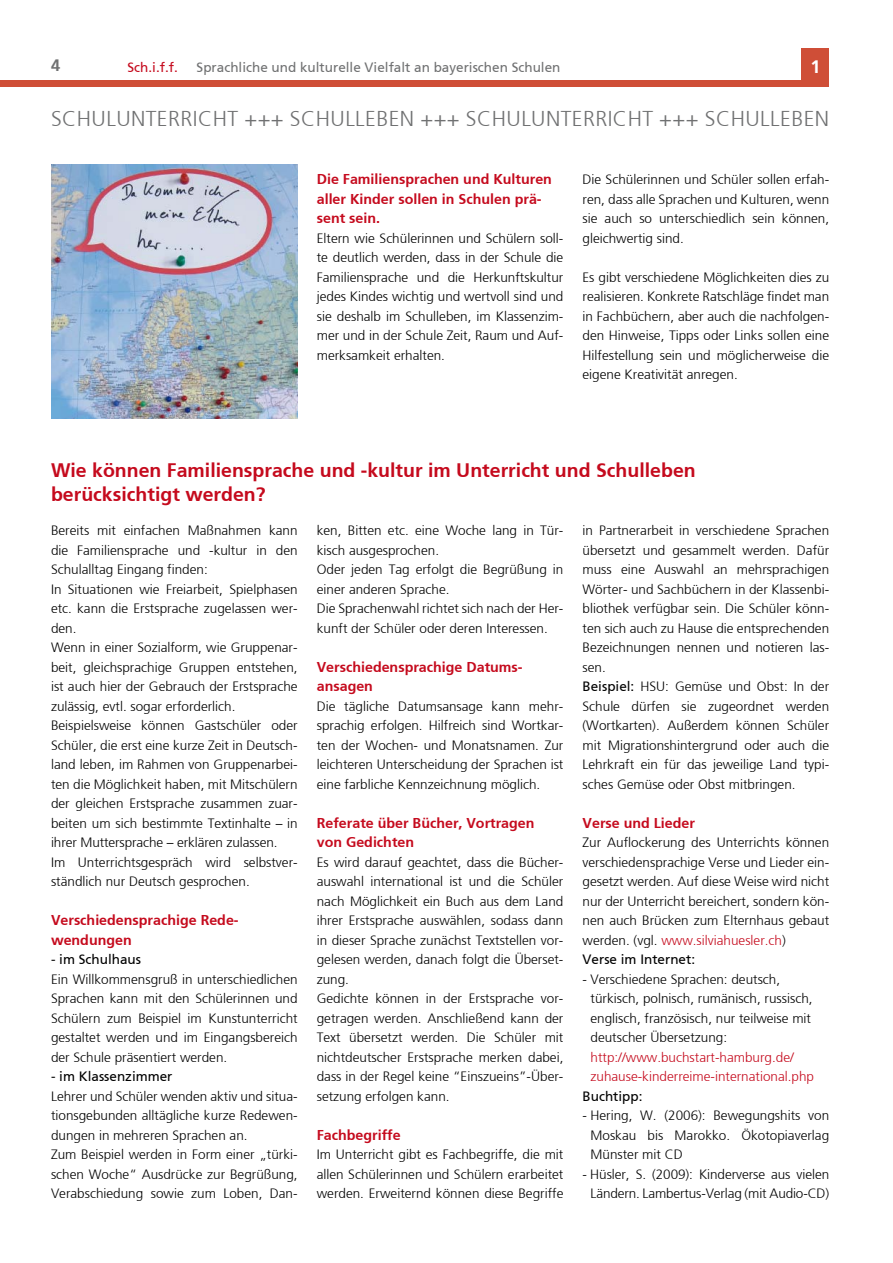
<style>
.page{position:relative;width:893px;height:1263px;background:#fff}
.page>*{position:absolute;margin:0;border:0;box-sizing:border-box;transform-origin:0 0}
.t1{font:300 21.45px "Frutiger";letter-spacing:.02em;color:#707172}
.t2{font:700 19.5px/24px "Frutiger";color:#c50a1d}
.t3{font:700 18px "Frutiger";color:#fff}
.t4{font:700 16.5px "Frutiger";color:#707172}
.t5{font:700 14.25px/19.5px "Frutiger";color:#c50a1d}
.t6{font:300 13.5px/19.5px "Frutiger";color:#000;text-align:justify}
.t7{font:300 13.5px/19.5px "Frutiger";color:#c50a1d}
.t8{font:13.5px "Frutiger Roman";color:#000}
.t9{font:13.5px "Frutiger Roman";color:#707172}
.t10{font:13.5px "Frutiger Roman";color:#c50a1d}
.s1{font-family:"Frutiger Roman";font-weight:400}
.s2{color:#c50a1d}
</style>
<div class="page">
<div style="left:0;top:80px;width:829px;height:7px;background:#cf4e37"></div>
<div style="left:801px;top:49px;width:28px;height:38px;background:#cf4e37"></div>
<img style="left:51px;top:165px;width:247px;height:253px">
<p class="t4" style="left:51px;top:55px;width:11px">4</p>
<p class="t10" style="left:128px;top:60px;width:52px">Sch.i.f.f.</p>
<p class="t9" style="left:197px;top:60px;width:365px">Sprachliche und kulturelle Vielfalt an bayerischen Schulen</p>
<h3 class="t3" style="left:810px;top:57px;width:12px">1</h3>
<h1 class="t1" style="left:51px;top:106px;width:780px">SCHULUNTERRICHT +++ SCHULLEBEN +++ SCHULUNTERRICHT +++ SCHULLEBEN</h1>
<p class="t5" style="left:317px;top:170px;width:237px">Die Familiensprachen und -Kulturen aller Kinder sollen in Schulen prä&shy;sent sein.</p>
<p class="t6" style="left:317px;top:229px;width:248px">Eltern wie Schülerinnen und Schülern soll&shy;te deutlich werden, dass in der Schule die Familiensprache und die Herkunftskultur jedes Kindes wichtig und wertvoll sind und sie deshalb im Schulleben, im Klassenzim&shy;mer und in der Schule Zeit, Raum und Auf&shy;merksamkeit erhalten.</p>
<p class="t6" style="left:583px;top:170px;width:248px">Die Schülerinnen und Schüler sollen erfah&shy;ren, dass alle Sprachen und Kulturen, wenn sie auch so unterschiedlich sein können, gleichwertig sind.</p>
<p class="t6" style="left:583px;top:267px;width:248px">Es gibt verschiedene Möglichkeiten dies zu realisieren. Konkrete Ratschläge findet man in Fachbüchern, aber auch die nachfolgen&shy;den Hinweise, Tipps oder Links sollen eine Hilfestellung sein und möglicherweise die eigene Kreativität anregen.</p>
<h2 class="t2" style="left:51px;top:458px;width:646px">Wie können Familiensprache und -kultur im Unterricht und Schulleben berücksichtigt werden?</h2>
<p class="t6" style="left:51px;top:521px;width:248px;text-align:left">Bereits mit einfachen Maßnahmen kann die Familiensprache und -kultur in den Schulalltag Eingang finden:<br>In Situationen wie Freiarbeit, Spielphasen etc. kann die Erstsprache zugelassen wer&shy;den.<br>Wenn in einer Sozialform, wie Gruppenar&shy;beit, gleichsprachige Gruppen entstehen, ist auch hier der Gebrauch der Erstsprache zulässig, evtl. sogar erforderlich.<br>Beispielsweise können Gastschüler oder Schüler, die erst eine kurze Zeit in Deutsch&shy;land leben, im Rahmen von Gruppenarbei&shy;ten die Möglichkeit haben, mit Mitschülern der gleichen Erstsprache zusammen zuar&shy;beiten um sich bestimmte Textinhalte – in ihrer Muttersprache – erklären zulassen.<br>Im Unterrichtsgespräch wird selbstver&shy;ständlich nur Deutsch gesprochen.</p>
<p class="t5" style="left:51px;top:911px;width:188px">Verschiedensprachige Rede&shy;wendungen</p>
<p class="t8" style="left:51px;top:952px;width:92px">- im Schulhaus</p>
<p class="t6" style="left:51px;top:970px;width:248px">Ein Willkommensgruß in unterschiedlichen Sprachen kann mit den Schülerinnen und Schülern zum Beispiel im Kunstunterricht gestaltet werden und im Eingangsbereich der Schule präsentiert werden.</p>
<p class="t8" style="left:51px;top:1069px;width:123px">- im Klassenzimmer</p>
<p class="t6" style="left:51px;top:1087px;width:248px;text-align:left">Lehrer und Schüler wenden aktiv und situa&shy;tionsgebunden alltägliche kurze Redewen&shy;dungen in mehreren Sprachen an.<br>Zum Beispiel werden in Form einer „türki&shy;schen Woche“ Ausdrücke zur Begrüßung, Verabschiedung sowie zum Loben, Dan-</p>
<p class="t6" style="left:317px;top:521px;width:248px;text-align:left">ken, Bitten etc. eine Woche lang in Tür&shy;kisch ausgesprochen.<br>Oder jeden Tag erfolgt die Begrüßung in einer anderen Sprache.<br>Die Sprachenwahl richtet sich nach der Her&shy;kunft der Schüler oder deren Interessen.</p>
<p class="t5" style="left:317px;top:657px;width:206px">Verschiedensprachige Datums&shy;ansagen</p>
<p class="t6" style="left:317px;top:697px;width:248px">Die tägliche Datumsansage kann mehr&shy;sprachig erfolgen. Hilfreich sind Wortkar&shy;ten der Wochen- und Monatsnamen. Zur leichteren Unterscheidung der Sprachen ist eine farbliche Kennzeichnung möglich.</p>
<p class="t5" style="left:317px;top:813px;width:219px">Referate über Bücher, Vortragen von Gedichten</p>
<p class="t6" style="left:317px;top:853px;width:248px;text-align:left">Es wird darauf geachtet, dass die Bücher&shy;auswahl international ist und die Schüler nach Möglichkeit ein Buch aus dem Land ihrer Erstsprache auswählen, sodass dann in dieser Sprache zunächst Textstellen vor&shy;gelesen werden, danach folgt die Überset&shy;zung.<br>Gedichte können in der Erstsprache vor&shy;getragen werden. Anschließend kann der Text übersetzt werden. Die Schüler mit nichtdeutscher Erstsprache merken dabei, dass in der Regel keine “Einszueins”-Über&shy;setzung erfolgen kann.</p>
<p class="t5" style="left:317px;top:1125px;width:85px">Fachbegriffe</p>
<p class="t6" style="left:317px;top:1145px;width:248px">Im Unterricht gibt es Fachbegriffe, die mit allen Schülerinnen und Schülern erarbeitet werden. Erweiternd können diese Begriffe</p>
<p class="t6" style="left:583px;top:521px;width:248px;text-align:left">in Partnerarbeit in verschiedene Sprachen übersetzt und gesammelt werden. Dafür muss eine Auswahl an mehrsprachigen Wörter- und Sachbüchern in der Klassenbi&shy;bliothek verfügbar sein. Die Schüler könn&shy;ten sich auch zu Hause die entsprechenden Bezeichnungen nennen und notieren las&shy;sen.<br><span class="s1">Beispiel:</span> HSU: Gemüse und Obst: In der Schule dürfen sie zugeordnet werden (Wortkarten). Außerdem können Schüler mit Migrationshintergrund oder auch die Lehrkraft ein für das jeweilige Land typi&shy;sches Gemüse oder Obst mitbringen.</p>
<p class="t5" style="left:583px;top:813px;width:114px">Verse und Lieder</p>
<p class="t6" style="left:583px;top:833px;width:248px">Zur Auflockerung des Unterrichts können verschiedensprachige Verse und Lieder ein&shy;gesetzt werden. Auf diese Weise wird nicht nur der Unterricht bereichert, sondern kön&shy;nen auch Brücken zum Elternhaus gebaut werden. (vgl. <span class="s2">www.silviahuesler.ch</span>)</p>
<p class="t8" style="left:583px;top:952px;width:114px">Verse im Internet:</p>
<p class="t6" style="left:591px;top:970px;width:224px;text-align:left;text-indent:-8px">- Verschiedene Sprachen: deutsch, türkisch, polnisch, rumänisch, russisch, englisch, französisch, nur teilweise mit deutscher Übersetzung:</p>
<p class="t7" style="left:591px;top:1048px;width:225px">http://www.buchstart-hamburg.de/ zuhause-kinderreime-international.php</p>
<p class="t8" style="left:583px;top:1088px;width:61px">Buchtipp:</p>
<p class="t6" style="left:591px;top:1106px;width:240px;text-indent:-8px">- Hering, W. (2006): Bewegungshits von Moskau bis Marokko. Ökotopiaverlag Münster mit CD</p>
<p class="t6" style="left:583px;top:1164px;width:248px;text-align:center">- Hüsler, S. (2009): Kinderverse aus vielen<br>Ländern. Lambertus-Verlag (mit Audio-CD)</p>
</div>
